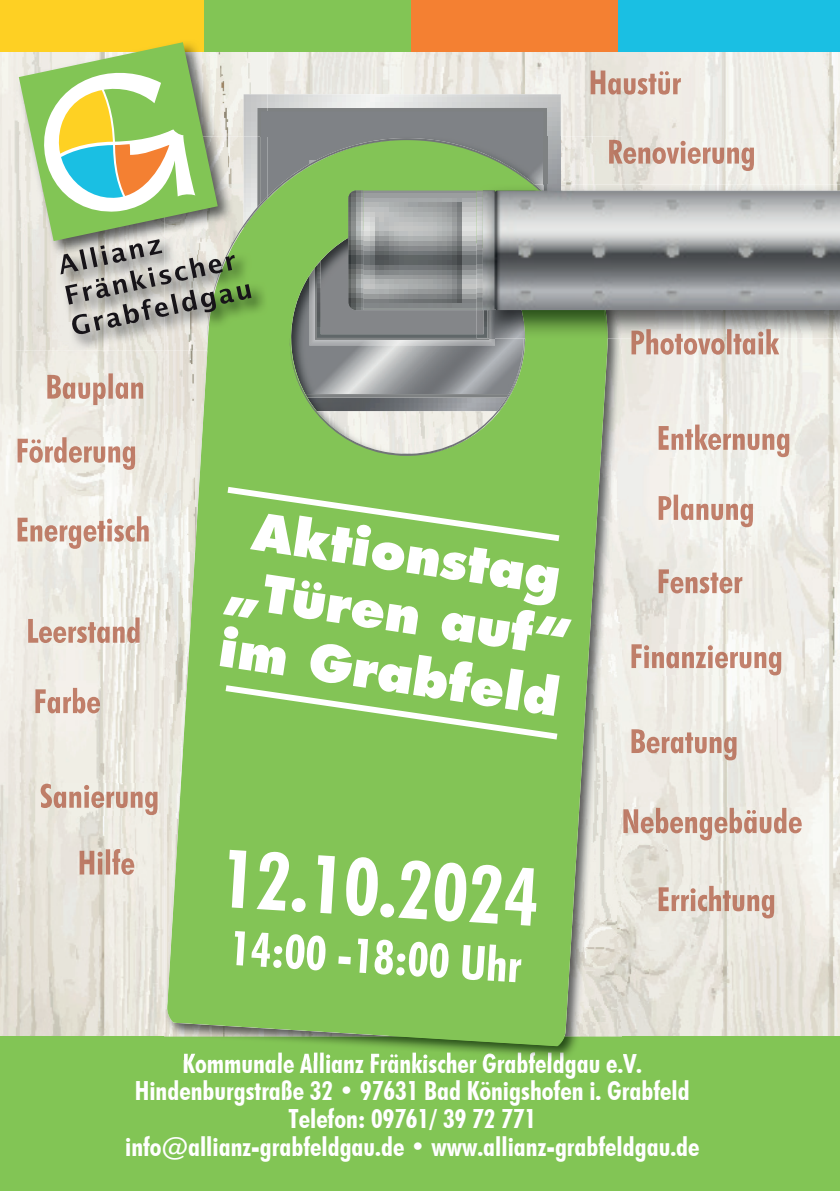
<style>
.page{position:relative;width:840px;height:1191px;background:#fff}
.page>*{position:absolute;margin:0;border:0;box-sizing:border-box;transform-origin:0 0}
.t1{font:700 condensed 80.6px "Futura BT";color:#fff}
.t2{font:800 50px/60px "Futura Std";color:#fff;text-align:center}
.t3{font:700 condensed 47.8px "Futura BT";color:#fff}
.t4{font:700 condensed 26.4px/27.8px "Futura BT";color:#fff;text-align:center}
</style>
<div class="page">
<img style="left:0;top:51px;width:839px;height:985px">
<div style="left:0;top:1036px;width:839px;height:155px;background:#82c555"></div>
<div style="left:0;top:0;width:204px;height:51px;background:#fed023"></div>
<div style="left:204px;top:0;width:207px;height:51px;background:#82c555"></div>
<div style="left:411px;top:0;width:206px;height:51px;background:#f48032"></div>
<div style="left:617px;top:0;width:222px;height:51px;background:#1abfe3"></div>
<img style="left:267px;top:94px;width:293px;height:42px">
<img style="left:164px;top:136px;width:457px;height:916px">
<img style="left:184px;top:1052px;width:430px;height:8px">
<img style="left:546px;top:136px;width:14px;height:3px">
<svg style="left:167px;top:139px;width:446px;height:907px;background:#8ec567"></svg>
<img style="left:607px;top:184px;width:232px;height:154px">
<img style="left:546px;top:184px;width:60px;height:154px">
<svg style="left:267px;top:108px;width:279px;height:348px;background:#8da381"></svg>
<img style="left:482px;top:190px;width:357px;height:120px">
<img style="left:16px;top:51px;width:251px;height:300px">
<img style="left:261px;top:136px;width:6px;height:60px">
<img style="left:251px;top:94px;width:16px;height:42px">
<img style="left:257px;top:108px;width:10px;height:28px">
<img style="left:164px;top:334px;width:79px;height:17px">
<img style="left:251px;top:136px;width:6px;height:60px">
<img style="left:257px;top:136px;width:4px;height:60px">
<img style="left:207px;top:196px;width:60px;height:148px">
<svg style="left:19px;top:42px;width:232px;height:292px;background:#b5c69a"></svg>
<svg style="left:221px;top:483px;width:344px;height:62px;background:#8ec965"></svg>
<svg style="left:219px;top:681px;width:344px;height:62px;background:#8ec965"></svg>
<img style="left:590px;top:71px;width:90px;height:24px">
<img style="left:658px;top:424px;width:130px;height:33px">
<img style="left:47px;top:373px;width:96px;height:32px">
<img style="left:623px;top:808px;width:178px;height:32px">
<img style="left:658px;top:886px;width:115px;height:32px">
<img style="left:18px;top:437px;width:117px;height:33px">
<img style="left:631px;top:338px;width:147px;height:17px">
<img style="left:631px;top:329px;width:147px;height:9px">
<img style="left:621px;top:140px;width:132px;height:31px">
<img style="left:608px;top:140px;width:13px;height:31px">
<img style="left:18px;top:516px;width:131px;height:33px">
<img style="left:28px;top:617px;width:111px;height:26px">
<img style="left:658px;top:494px;width:94px;height:33px">
<img style="left:35px;top:688px;width:65px;height:25px">
<img style="left:658px;top:569px;width:84px;height:24px">
<img style="left:41px;top:783px;width:116px;height:32px">
<img style="left:631px;top:644px;width:149px;height:31px">
<img style="left:631px;top:729px;width:105px;height:31px">
<img style="left:79px;top:849px;width:55px;height:26px">
<p class="t2" style="left:236px;top:499px;width:352px;rotate:8deg">Aktionstag „Türen auf“ im Grabfeld</p>
<p class="t1" style="left:222px;top:830px;width:320px;rotate:3deg">12.10.2024</p>
<p class="t3" style="left:231px;top:920px;width:293px;rotate:3deg">14:00 -18:00 Uhr</p>
<p class="t4" style="left:125px;top:1049px;width:575px">Kommunale Allianz Fränkischer Grabfeldgau e.V.<br>Hindenburgstraße 32 • 97631 Bad Königshofen i. Grabfeld Telefon: 09761/ 39 72 771<br>info@allianz-grabfeldgau.de • www.allianz-grabfeldgau.de</p>
</div>
